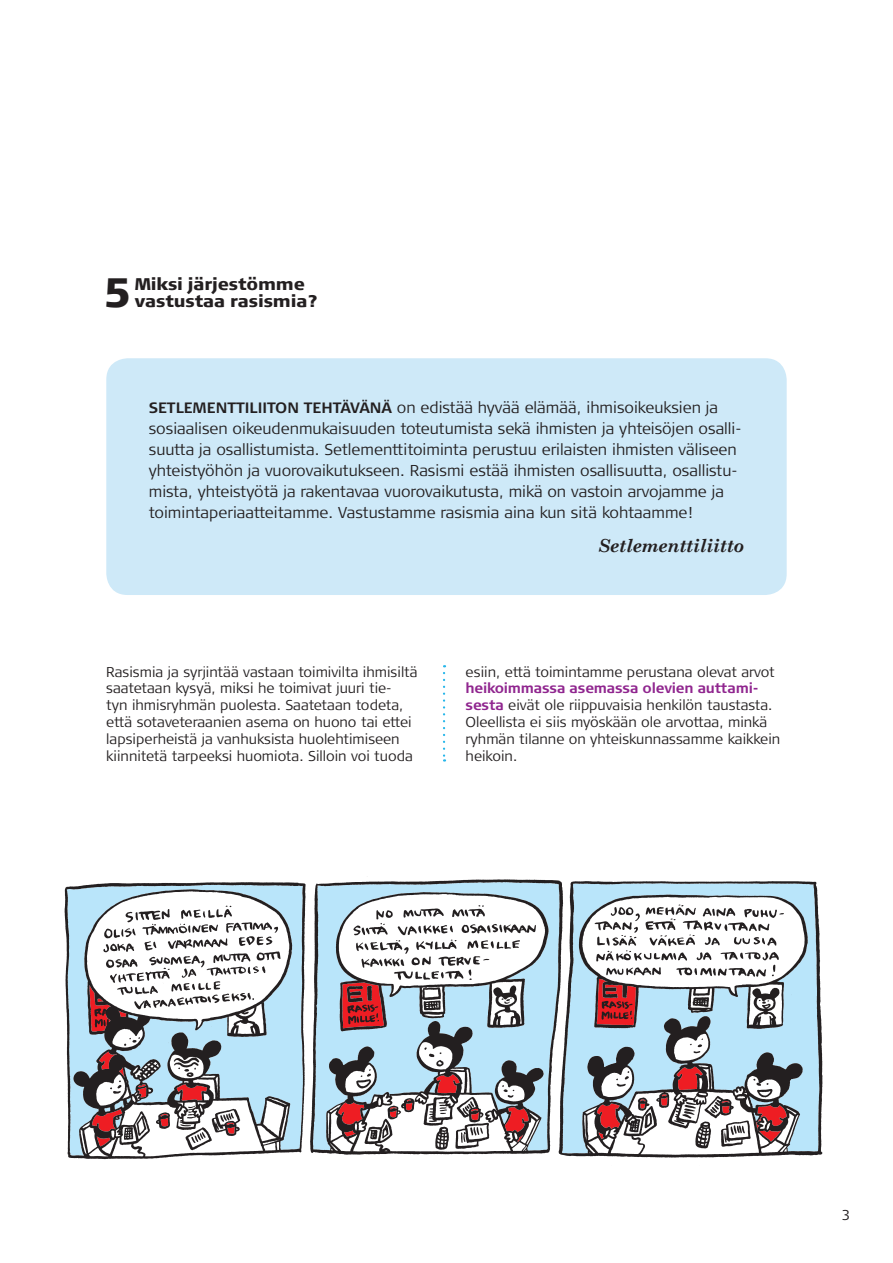
<style>
.page{position:relative;width:893px;height:1263px;background:#fff}
.page>*{position:absolute;margin:0;border:0;box-sizing:border-box;transform-origin:0 0}
.t1{font:900 40.95px "Signa Column";color:#231f20}
.t2{font:italic 700 18px "Century Schoolbook";letter-spacing:-.02em;color:#231f20}
.t3{font:900 16.8px/16.8px "Signa Column";letter-spacing:-.01em;color:#231f20}
.t4{font:300 15.75px/21px "Signa Column";color:#231f20}
.t5{font:300 14.25px/16.8px "Signa Column";color:#231f20}
.s1{font-weight:700;font-size:15px}
.s2{font-weight:700;color:#90268f}
</style>
<div class="page">
<div style="left:106px;top:358px;width:681px;height:237px;background:#cee9f8;border-radius:21px"></div>
<svg style="left:443px;top:673px;width:2px;height:88px"></svg>
<img style="left:64px;top:879px;width:759px;height:281px">
<h1 class="t1" style="left:103px;top:266px;width:29px">5</h1>
<p class="t3" style="left:135px;top:275px;width:185px">Miksi järjestömme vastustaa rasismia?</p>
<p class="t4" style="left:149px;top:397px;width:595px"><span class="s1">SETLEMENTTILIITON TEHTÄVÄNÄ</span> on edistää hyvää elämää, ihmisoikeuksien ja sosiaalisen oikeudenmukaisuuden toteutumista sekä ihmisten ja yhteisöjen osalli&shy;suutta ja osallistumista. Setlementtitoiminta perustuu erilaisten ihmisten väliseen yhteistyöhön ja vuorovaikutukseen. Rasismi estää ihmisten osallisuutta, osallistu&shy;mista, yhteistyötä ja rakentavaa vuorovaikutusta, mikä on vastoin arvojamme ja toimintaperiaatteitamme. Vastustamme rasismia aina kun sitä kohtaamme!</p>
<p class="t2" style="left:598px;top:534px;width:147px">Setlementtiliitto</p>
<p class="t5" style="left:106px;top:663px;width:313px">Rasismia ja syrjintää vastaan toimivilta ihmisiltä saatetaan kysyä, miksi he toimivat juuri tie-<br>tyn ihmisryhmän puolesta. Saatetaan todeta, että sotaveteraanien asema on huono tai ettei lapsiperheistä ja vanhuksista huolehtimiseen kiinnitetä tarpeeksi huomiota. Silloin voi tuoda</p>
<p class="t5" style="left:466px;top:663px;width:311px">esiin, että toimintamme perustana olevat arvot</p>
<p class="t5" style="left:466px;top:680px;width:316px"><span class="s2">heikoimmassa asemassa olevien auttami&shy;sesta</span> eivät ole riippuvaisia henkilön taustasta.<br>Oleellista ei siis myöskään ole arvottaa, minkä ryhmän tilanne on yhteiskunnassamme kaikkein heikoin.</p>
<p class="t5" style="left:842px;top:1207px;width:10px">3</p>
</div>
